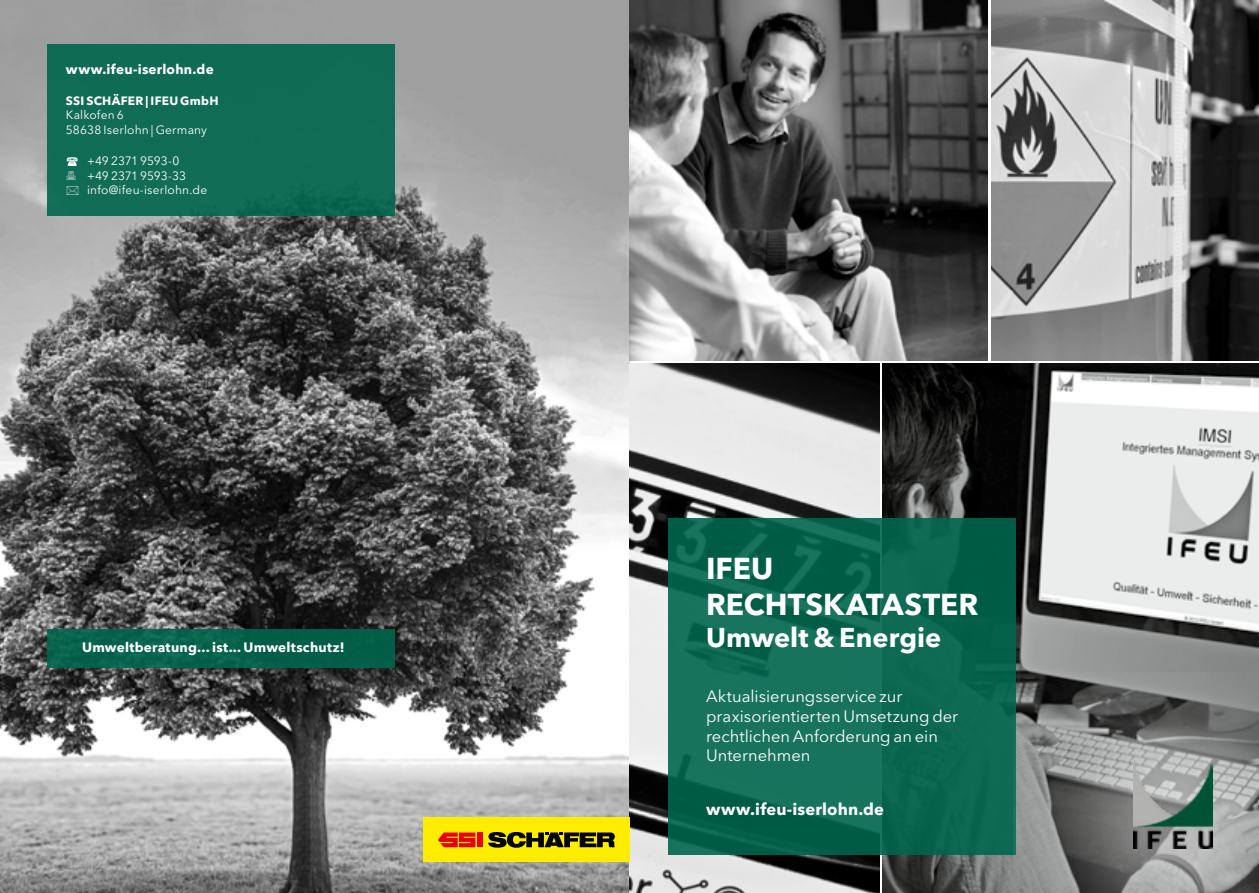
<style>
.page{position:relative;width:1259px;height:893px;background:#fff}
.page>*{position:absolute;margin:0;border:0;box-sizing:border-box;transform-origin:0 0}
.t1{font:700 30px/36.2px "Avenir Next W1 G";color:#fff}
.t2{font:700 27px "Avenir Next W1 G";color:#fff}
.t3{font:16.5px/20px "Avenir Next W1 G";color:#fff}
.t4{font:700 16.5px "Avenir Next W1 G";letter-spacing:.01em;color:#fff}
.t5{font:700 13.5px "Avenir Next W1 G";letter-spacing:.015em;color:#fff}
.t6{font:12px/14.4px "Avenir Next W1 G";letter-spacing:.015em;color:#fff}
.t7{font:700 12px "Avenir Next W1 G";letter-spacing:.02em;color:#fff}
</style>
<div class="page">
<img style="left:0;top:0;width:629px;height:893px">
<img style="left:882px;top:364px;width:377px;height:529px">
<img style="left:629px;top:364px;width:250px;height:529px">
<img style="left:991px;top:0;width:268px;height:360px">
<img style="left:629px;top:0;width:358px;height:360px">
<div style="left:47px;top:45px;width:348px;height:171px;background:#106c55"></div>
<div style="left:423px;top:818px;width:206px;height:44px;background:#ffed00"></div>
<svg style="left:438px;top:832px;width:37px;height:15px"></svg>
<div style="left:476px;top:832px;width:6px;height:15px;background:#e7000e"></div>
<svg style="left:488px;top:832px;width:127px;height:16px"></svg>
<svg style="left:668px;top:518px;width:347px;height:337px;background:#0c6852"></svg>
<img style="left:1013px;top:673px;width:246px;height:220px">
<img style="left:1133px;top:760px;width:79px;height:89px">
<div style="left:47px;top:629px;width:348px;height:38px;background:#045f49"></div>
<p class="t5" style="left:66px;top:61px;width:149px">www.ifeu-iserlohn.de</p>
<p class="t7" style="left:66px;top:93px;width:154px">SSI SCHÄFER | IFEU GmbH</p>
<p class="t6" style="left:66px;top:108px;width:143px">Kalkofen 6<br>58638 Iserlohn | Germany</p>
<p class="t6" style="left:87px;top:154px;width:122px">+49 2371 9593-0<br>+49 2371 9593-33 info@ifeu-iserlohn.de</p>
<p class="t5" style="left:82px;top:639px;width:264px">Umweltberatung... ist... Umweltschutz!</p>
<h1 class="t1" style="left:706px;top:550px;width:274px">IFEU<br>RECHTSKATASTER</h1>
<h2 class="t2" style="left:706px;top:621px;width:237px">Umwelt &amp; Energie</h2>
<p class="t3" style="left:706px;top:686px;width:254px">Aktualisierungsservice zur praxisorientierten Umsetzung der rechtlichen Anforderung an ein<br>Unternehmen</p>
<p class="t4" style="left:706px;top:799px;width:179px">www.ifeu-iserlohn.de</p>
</div>
